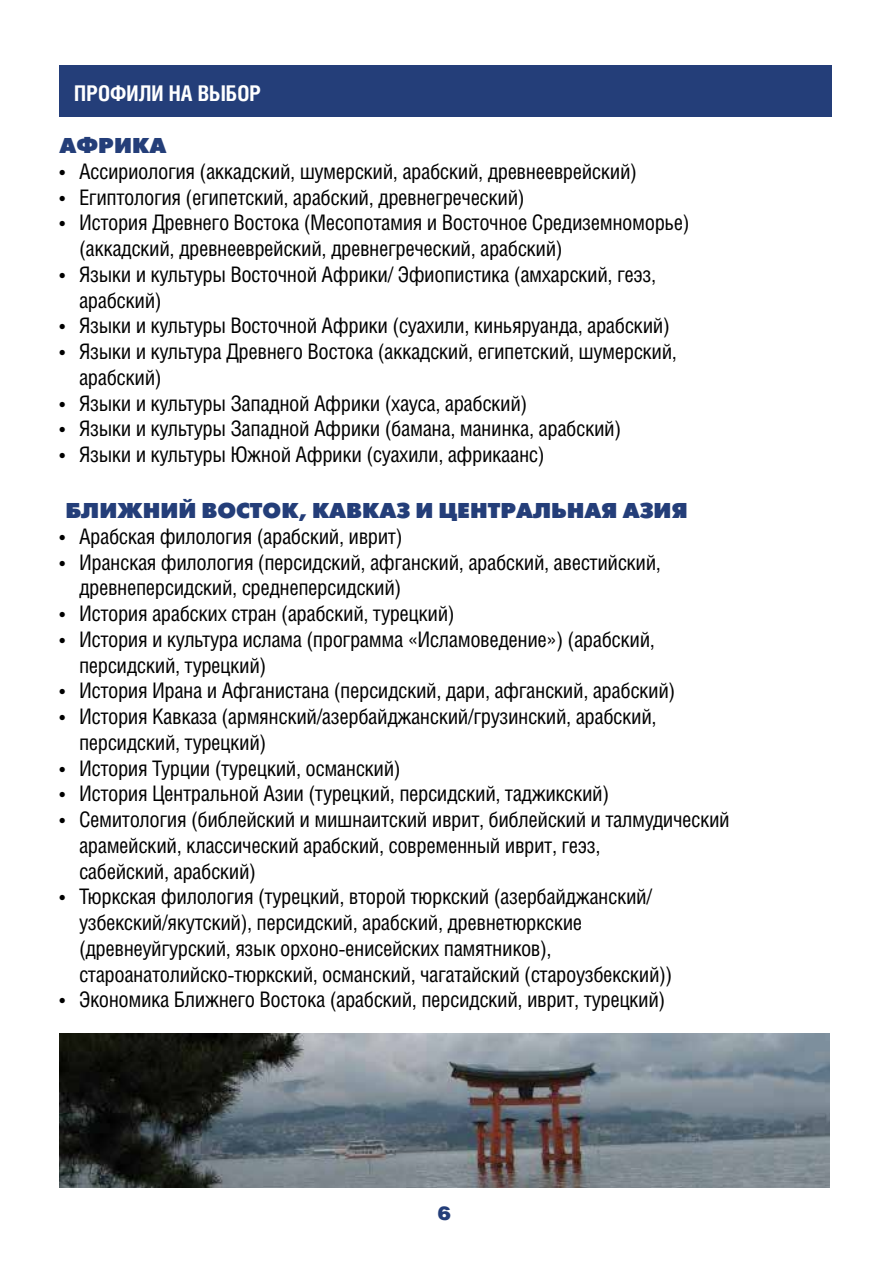
<style>
.page{position:relative;width:893px;height:1263px;background:#fff}
.page>*{position:absolute;margin:0;border:0;box-sizing:border-box;transform-origin:0 0}
.t1{font:700 21.6px "Helios Cond";color:#fff}
.t2{font:21.45px/25.8px "Helios Cond";letter-spacing:-.02em;color:#000}
.t3{font:21.45px "Futura Futuris XC";color:#243e79}
.t4{font:900 19.5px "Helios";color:#243e79}
</style>
<div class="page">
<div style="left:60px;top:65px;width:772px;height:51px;background:#243e79"></div>
<img style="left:60px;top:1033px;width:769px;height:155px">
<p class="t1" style="left:74px;top:80px;width:149px">профили на выбо</p>
<p class="t1" style="left:250px;top:80px;width:13px">р</p>
<p class="t3" style="left:60px;top:134px;width:109px">Африка</p>
<p class="t2" style="left:60px;top:158px;width:579px">• Ассириология (аккадский, шумерский, арабский, древнееврейский)</p>
<p class="t2" style="left:60px;top:184px;width:467px">• Египтология (египетский, арабский, древнегреческий)</p>
<p class="t2" style="left:79px;top:209px;width:612px;text-indent:-20px">• История Древнего Востока (Месопотамия и Восточное Средиземноморье) (аккадский, древнееврейский, древнегреческий, арабский)</p>
<p class="t2" style="left:79px;top:261px;width:579px;text-indent:-20px">• Языки и культуры Восточной Африки/ Эфиопистика (амхарский, геэз, арабский)</p>
<p class="t2" style="left:60px;top:312px;width:612px">• Языки и культуры Восточной Африки (суахили, киньяруанда, арабский)</p>
<p class="t2" style="left:79px;top:338px;width:600px;text-indent:-20px">• Языки и культура Древнего Востока (аккадский, египетский, шумерский, арабский)</p>
<p class="t2" style="left:60px;top:390px;width:469px">• Языки и культуры Западной Африки (хауса, арабский)</p>
<p class="t2" style="left:60px;top:415px;width:563px">• Языки и культуры Западной Африки (бамана, манинка, арабский)</p>
<p class="t2" style="left:60px;top:441px;width:487px">• Языки и культуры Южной Африки (суахили, африкаанс)</p>
<p class="t3" style="left:65px;top:499px;width:264px">Ближний Восток, Кав</p>
<p class="t3" style="left:362px;top:499px;width:327px">каз и Центральная Азия</p>
<p class="t2" style="left:60px;top:523px;width:345px">• Арабская филология (арабский, иврит)</p>
<p class="t2" style="left:79px;top:549px;width:584px;text-indent:-20px">• Иранская филология (персидский, афганский, арабский, авестийский, древнеперсидский, среднеперсидский)</p>
<p class="t2" style="left:60px;top:600px;width:397px">• История арабских стран (арабский, турецкий)</p>
<p class="t2" style="left:79px;top:626px;width:577px;text-indent:-20px">• История и культура ислама (программа «Исламоведение») (арабский, персидский, турецкий)</p>
<p class="t2" style="left:60px;top:677px;width:617px">• История Ирана и Афганистана (персидский, дари, афганский, арабский)</p>
<p class="t2" style="left:79px;top:703px;width:579px;text-indent:-20px">• История Кавказа (армянский/азербайджанский/грузинский, арабский, персидский, турецкий)</p>
<p class="t2" style="left:60px;top:755px;width:343px">• История Турции (турецкий, османский)</p>
<p class="t2" style="left:60px;top:780px;width:551px">• История Центральной Азии (турецкий, персидский, таджикский)</p>
<p class="t2" style="left:79px;top:806px;width:652px;text-indent:-20px">• Семитология (библейский и мишнаитский иврит, библейский и талмудический арамейский, классический арабский, современный иврит, геэз,<br>сабейский, арабский)</p>
<p class="t2" style="left:79px;top:883px;width:595px;text-indent:-20px">• Тюркская филология (турецкий, второй тюркский (азербайджанский/ узбекский/якутский), персидский, арабский, древнетюркские (древнеуйгурский, язык орхоно-енисейских памятников), староанатолийско-тюркский, османский, чагатайский (староузбекский))</p>
<p class="t2" style="left:60px;top:986px;width:607px">• Экономика Ближнего Востока (арабский, персидский, иврит, турецкий)</p>
<p class="t4" style="left:438px;top:1202px;width:14px">6</p>
</div>
